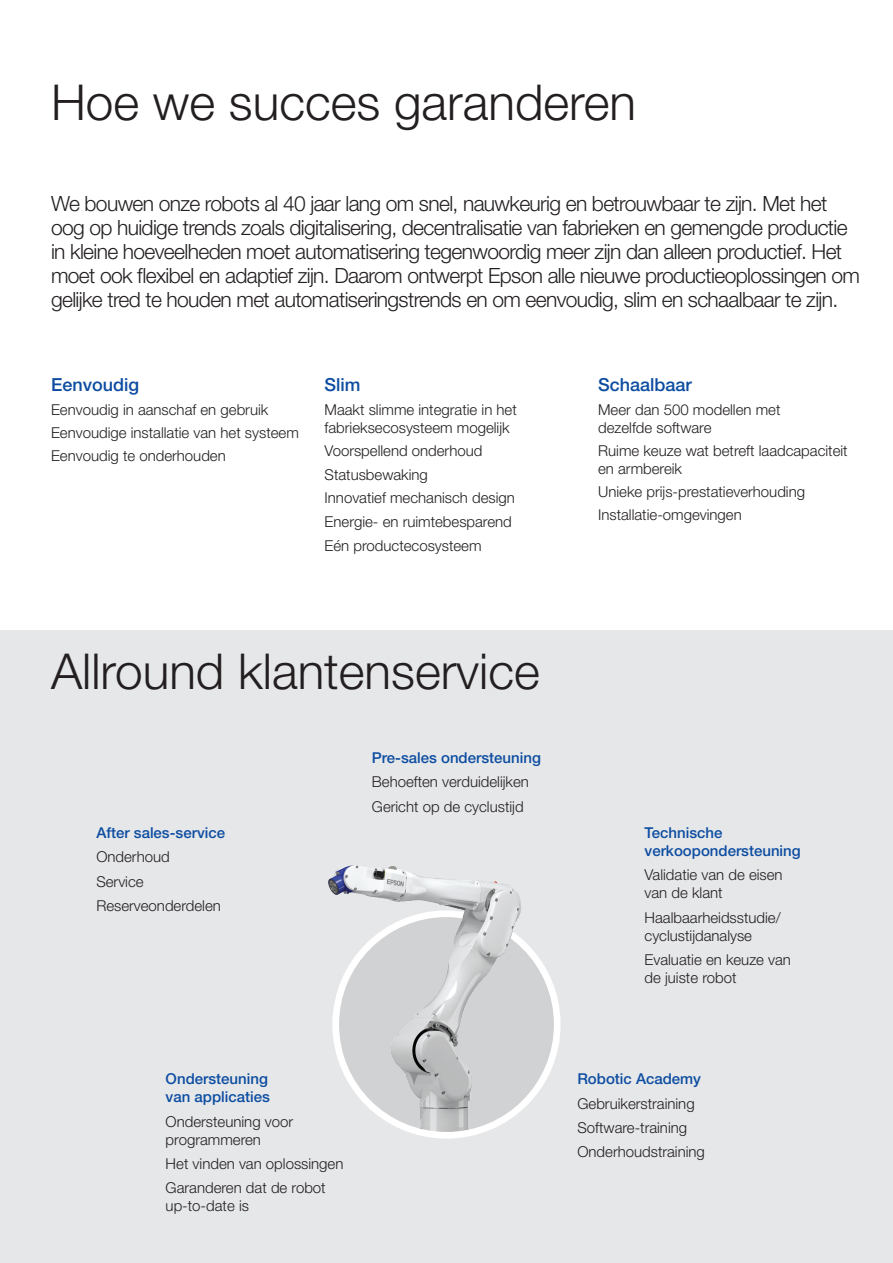
<style>
.page{position:relative;width:893px;height:1263px;background:#fff}
.page>*{position:absolute;margin:0;border:0;box-sizing:border-box;transform-origin:0 0}
.t1{font:300 49.5px "Helvetica Neue LT Pro";color:#231f20}
.t2{font:300 21px/24px "Helvetica Neue LT Pro";letter-spacing:-.03em;color:#231f20}
.Brochure_Small_Sub_Heading{font:500 18px "Helvetica Neue LT Pro";color:#0d4da1}
.Brochure_Small_Sub_Heading-2{font:300 15px/18px "Helvetica Neue LT Pro";color:#231f20}
.Brochure_Small_Sub_Heading-3{font:500 15px/18px "Helvetica Neue LT Pro";color:#0d4da1}
.Brochure_Body_Copy{font:300 15px/18px "Helvetica Neue LT Pro";color:#231f20}
</style>
<div class="page">
<div style="left:0;top:630px;width:893px;height:633px;background:#e6e7e9"></div>
<img style="left:336px;top:914px;width:221px;height:221px;border-radius:111px">
<img style="left:328px;top:865px;width:233px;height:253px">
<p class="t1" style="left:51px;top:73px;width:587px">Hoe we succes garanderen</p>
<p class="t2" style="left:51px;top:191px;width:810px">We bouwen onze robots al 40 jaar lang om snel, nauwkeurig en betrouwbaar te zijn. Met het oog op huidige trends zoals digitalisering, decentralisatie van fabrieken en gemengde productie in kleine hoeveelheden moet automatisering tegenwoordig meer zijn dan alleen productief. Het moet ook flexibel en adaptief zijn. Daarom ontwerpt Epson alle nieuwe productieoplossingen om gelijke tred te houden met automatiseringstrends en om eenvoudig, slim en schaalbaar te zijn.</p>
<p class="Brochure_Small_Sub_Heading" style="left:51px;top:374px;width:90px">Eenvoudig</p>
<p class="Brochure_Small_Sub_Heading-2" style="left:51px;top:400px;width:219px">Eenvoudig in aanschaf en gebruik</p>
<p class="Brochure_Small_Sub_Heading-2" style="left:51px;top:423px;width:249px">Eenvoudige installatie van het systeem</p>
<p class="Brochure_Small_Sub_Heading-2" style="left:51px;top:446px;width:176px">Eenvoudig te onderhouden</p>
<p class="Brochure_Small_Sub_Heading" style="left:325px;top:374px;width:37px">Slim</p>
<p class="Brochure_Small_Sub_Heading-2" style="left:325px;top:400px;width:194px">Maakt slimme integratie in het fabrieksecosysteem mogelijk</p>
<p class="Brochure_Small_Sub_Heading-2" style="left:325px;top:442px;width:159px">Voorspellend onderhoud</p>
<p class="Brochure_Small_Sub_Heading-2" style="left:325px;top:465px;width:105px">Statusbewaking</p>
<p class="Brochure_Small_Sub_Heading-2" style="left:325px;top:489px;width:192px">Innovatief mechanisch design</p>
<p class="Brochure_Small_Sub_Heading-2" style="left:325px;top:512px;width:189px">Energie- en ruimtebesparend</p>
<p class="Brochure_Small_Sub_Heading-2" style="left:325px;top:536px;width:158px">Eén productecosysteem</p>
<p class="Brochure_Small_Sub_Heading" style="left:598px;top:374px;width:95px">Schaalbaar</p>
<p class="Brochure_Small_Sub_Heading-2" style="left:598px;top:400px;width:184px">Meer dan 500 modellen met dezelfde software</p>
<p class="Brochure_Body_Copy" style="left:598px;top:441px;width:251px">Ruime keuze wat betreft laadcapaciteit en armbereik</p>
<p class="Brochure_Body_Copy" style="left:598px;top:482px;width:208px">Unieke prijs-prestatieverhouding</p>
<p class="Brochure_Body_Copy" style="left:598px;top:505px;width:145px">Installatie-omgevingen</p>
<p class="t1" style="left:51px;top:641px;width:490px">Allround klantenservice</p>
<p class="Brochure_Small_Sub_Heading-3" style="left:96px;top:823px;width:130px">After sales-service</p>
<p class="Brochure_Small_Sub_Heading-2" style="left:96px;top:847px;width:75px">Onderhoud</p>
<p class="Brochure_Small_Sub_Heading-2" style="left:96px;top:872px;width:49px">Service</p>
<p class="Brochure_Small_Sub_Heading-2" style="left:96px;top:896px;width:126px">Reserveonderdelen</p>
<p class="Brochure_Small_Sub_Heading-3" style="left:372px;top:748px;width:170px">Pre-sales ondersteuning</p>
<p class="Brochure_Small_Sub_Heading-2" style="left:372px;top:773px;width:158px">Behoeften verduidelijken</p>
<p class="Brochure_Small_Sub_Heading-2" style="left:372px;top:797px;width:153px">Gericht op de cyclustijd</p>
<p class="Brochure_Small_Sub_Heading-3" style="left:166px;top:1069px;width:106px">Ondersteuning van applicaties</p>
<p class="Brochure_Small_Sub_Heading-2" style="left:166px;top:1112px;width:129px">Ondersteuning voor programmeren</p>
<p class="Brochure_Small_Sub_Heading-2" style="left:166px;top:1154px;width:179px">Het vinden van oplossingen</p>
<p class="Brochure_Small_Sub_Heading-2" style="left:166px;top:1178px;width:162px">Garanderen dat de robot up-to-date is</p>
<p class="Brochure_Small_Sub_Heading-3" style="left:645px;top:823px;width:158px">Technische verkoopondersteuning</p>
<p class="Brochure_Small_Sub_Heading-2" style="left:645px;top:865px;width:140px">Validatie van de eisen van de klant</p>
<p class="Brochure_Small_Sub_Heading-2" style="left:645px;top:908px;width:138px">Haalbaarheidsstudie/ cyclustijdanalyse</p>
<p class="Brochure_Small_Sub_Heading-2" style="left:645px;top:950px;width:148px">Evaluatie en keuze van de juiste robot</p>
<p class="Brochure_Small_Sub_Heading-3" style="left:577px;top:1069px;width:125px">Robotic Academy</p>
<p class="Brochure_Small_Sub_Heading-2" style="left:577px;top:1094px;width:119px">Gebruikerstraining</p>
<p class="Brochure_Small_Sub_Heading-2" style="left:577px;top:1118px;width:111px">Software-training</p>
<p class="Brochure_Small_Sub_Heading-2" style="left:577px;top:1142px;width:129px">Onderhoudstraining</p>
</div>
